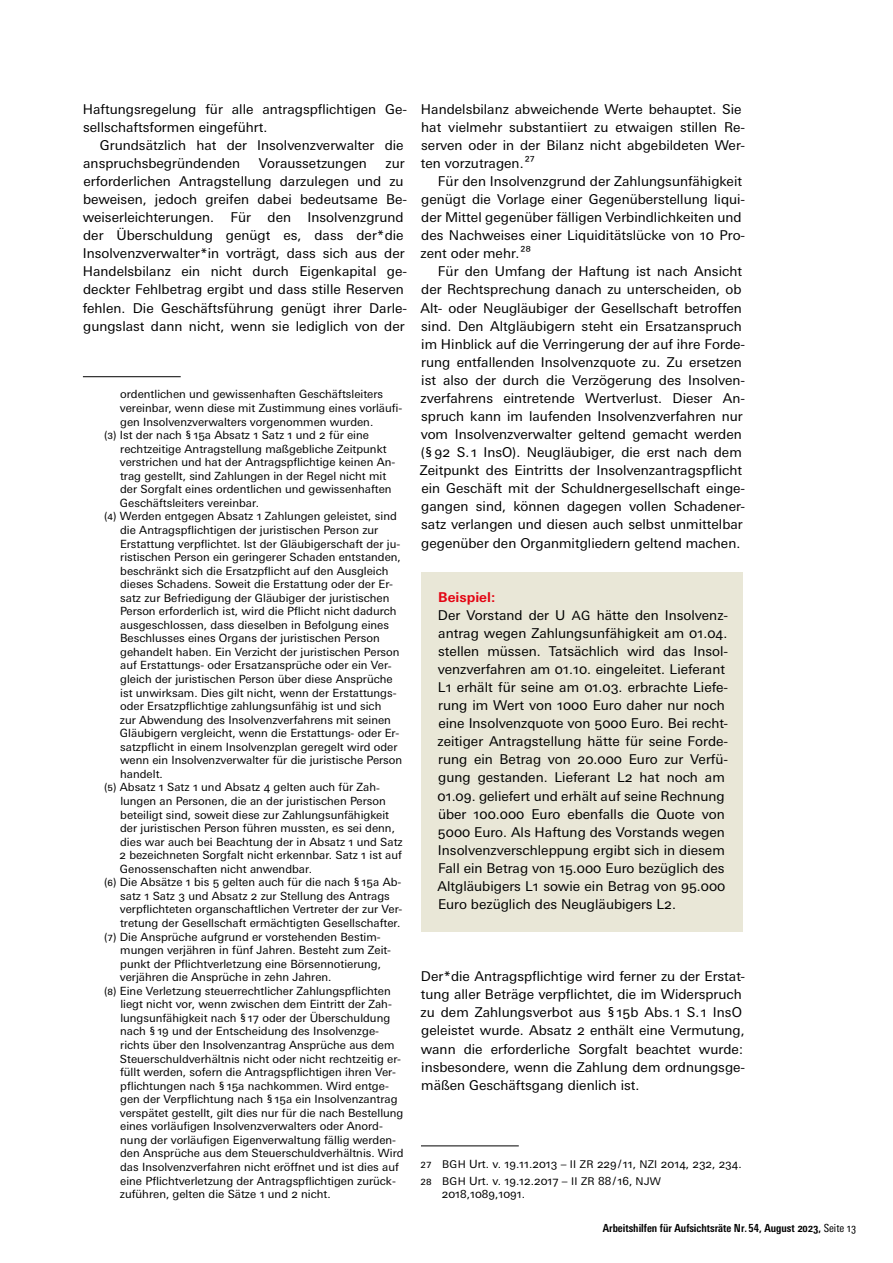
<style>
.page{position:relative;width:893px;height:1263px;background:#fff}
.page>*{position:absolute;margin:0;border:0;box-sizing:border-box;transform-origin:0 0}
.t1{font:13.5px/18px "Univers Next Pro";color:#000}
.t2{font:11.25px/17px "Univers Next Pro";color:#000}
.t3{font:700 condensed 11.1px "Univers Next Pro";color:#000}
.s1{font-weight:700;color:#e30513}
.s2{font-size:12.75px}
.s3{font-size:10.65px}
.s4{font-weight:400}
</style>
<div class="page">
<hr style="left:83px;top:376px;width:98px;height:1px;background:#000">
<div style="left:421px;top:572px;width:321px;height:52px;background:#e9e7d7"></div>
<div style="left:421px;top:590px;width:321px;height:342px;background:#e9e7d7"></div>
<hr style="left:421px;top:1145px;width:98px;height:1px;background:#000">
<p class="t1" style="left:83px;top:100px;width:326px">Haftungsregelung für alle antragspflichtigen Ge&shy;sellschaftsformen eingeführt.</p>
<p class="t1" style="left:83px;top:136px;width:322px;text-indent:17px">Grundsätzlich hat der Insolvenzverwalter die anspruchsbegründenden</p>
<p class="t1" style="left:259px;top:154px;width:110px">Voraussetzungen</p>
<p class="t1" style="left:83px;top:154px;width:326px;text-indent:303px">zur erforderlichen Antragstellung darzulegen und zu beweisen, jedoch greifen dabei bedeutsame Be&shy;weiserleichterungen. Für den Insolvenzgrund der Überschuldung genügt es, dass der*die Insolvenzverwalter*in vorträgt, dass sich aus der Handelsbilanz ein nicht durch Eigenkapital ge&shy;deckter Fehlbetrag ergibt und dass stille Reserven fehlen. Die Geschäftsführung genügt ihrer Darle&shy;gungslast dann nicht, wenn sie lediglich von der</p>
<p class="t2" style="left:120px;top:386px;width:264px">ordentlichen und gewissenhaften Geschäftsleiters</p>
<p class="t2" style="left:120px;top:399px;width:284px">vereinbar, wenn diese mit Zustimmung eines vorläufi-</p>
<p class="t2" style="left:120px;top:413px;width:255px">gen Insolvenzverwalters vorgenommen wurden.</p>
<p class="t2" style="left:104px;top:427px;width:266px">(3) Ist der nach §15a Absatz 1 Satz 1 und 2 für eine</p>
<p class="t2" style="left:120px;top:440px;width:268px">rechtzeitige Antragstellung maßgebliche Zeitpunkt</p>
<p class="t2" style="left:120px;top:454px;width:277px">verstrichen und hat der Antragspflichtige keinen An-</p>
<p class="t2" style="left:120px;top:467px;width:268px">trag gestellt, sind Zahlungen in der Regel nicht mit</p>
<p class="t2" style="left:120px;top:481px;width:273px">der Sorgfalt eines ordentlichen und gewissenhaften</p>
<p class="t2" style="left:120px;top:494px;width:141px">Geschäftsleiters vereinbar.</p>
<p class="t2" style="left:104px;top:508px;width:294px">(4) Werden entgegen Absatz 1 Zahlungen geleistet, sind</p>
<p class="t2" style="left:120px;top:521px;width:260px">die Antragspflichtigen der juristischen Person zur</p>
<p class="t2" style="left:120px;top:535px;width:282px">Erstattung verpflichtet. Ist der Gläubigerschaft der ju-</p>
<p class="t2" style="left:120px;top:549px;width:282px">ristischen Person ein geringerer Schaden entstanden,</p>
<p class="t2" style="left:120px;top:562px;width:270px">beschränkt sich die Ersatzpflicht auf den Ausgleich</p>
<p class="t2" style="left:120px;top:576px;width:274px">dieses Schadens. Soweit die Erstattung oder der Er-</p>
<p class="t2" style="left:120px;top:589px;width:271px">satz zur Befriedigung der Gläubiger der juristischen</p>
<p class="t2" style="left:120px;top:603px;width:278px">Person erforderlich ist, wird die Pflicht nicht dadurch</p>
<p class="t2" style="left:120px;top:616px;width:270px">ausgeschlossen, dass dieselben in Befolgung eines</p>
<p class="t2" style="left:120px;top:630px;width:261px">Beschlusses eines Organs der juristischen Person</p>
<p class="t2" style="left:120px;top:643px;width:281px">gehandelt haben. Ein Verzicht der juristischen Person</p>
<p class="t2" style="left:120px;top:657px;width:273px">auf Erstattungs- oder Ersatzansprüche oder ein Ver-</p>
<p class="t2" style="left:120px;top:671px;width:274px">gleich der juristischen Person über diese Ansprüche</p>
<p class="t2" style="left:120px;top:684px;width:278px">ist unwirksam. Dies gilt nicht, wenn der Erstattungs-</p>
<p class="t2" style="left:120px;top:698px;width:263px">oder Ersatzpflichtige zahlungsunfähig ist und sich</p>
<p class="t2" style="left:120px;top:711px;width:273px">zur Abwendung des Insolvenzverfahrens mit seinen</p>
<p class="t2" style="left:120px;top:725px;width:281px">Gläubigern vergleicht, wenn die Erstattungs- oder Er-</p>
<p class="t2" style="left:120px;top:738px;width:279px">satzpflicht in einem Insolvenzplan geregelt wird oder</p>
<p class="t2" style="left:120px;top:752px;width:284px">wenn ein Insolvenzverwalter für die juristische Person</p>
<p class="t2" style="left:120px;top:765px;width:44px">handelt.</p>
<p class="t2" style="left:104px;top:779px;width:277px">(5) Absatz 1 Satz 1 und Absatz 4 gelten auch für Zah-</p>
<p class="t2" style="left:120px;top:793px;width:267px">lungen an Personen, die an der juristischen Person</p>
<p class="t2" style="left:120px;top:806px;width:270px">beteiligt sind, soweit diese zur Zahlungsunfähigkeit</p>
<p class="t2" style="left:120px;top:820px;width:276px">der juristischen Person führen mussten, es sei denn,</p>
<p class="t2" style="left:120px;top:833px;width:284px">dies war auch bei Beachtung der in Absatz 1 und Satz</p>
<p class="t2" style="left:119px;top:847px;width:284px">2 bezeichneten Sorgfalt nicht erkennbar. Satz 1 ist auf</p>
<p class="t2" style="left:120px;top:860px;width:193px">Genossenschaften nicht anwendbar.</p>
<p class="t2" style="left:104px;top:874px;width:299px">(6) Die Absätze 1 bis 5 gelten auch für die nach §15a Ab-</p>
<p class="t2" style="left:120px;top:887px;width:271px">satz 1 Satz 3 und Absatz 2 zur Stellung des Antrags</p>
<p class="t2" style="left:120px;top:901px;width:284px">verpflichteten organschaftlichen Vertreter der zur Ver-</p>
<p class="t2" style="left:120px;top:914px;width:282px">tretung der Gesellschaft ermächtigten Gesellschafter.</p>
<p class="t2" style="left:104px;top:928px;width:278px">(7) Die Ansprüche aufgrund er vorstehenden Bestim-</p>
<p class="t2" style="left:120px;top:942px;width:272px">mungen verjähren in fünf Jahren. Besteht zum Zeit-</p>
<p class="t2" style="left:120px;top:955px;width:262px">punkt der Pflichtverletzung eine Börsennotierung,</p>
<p class="t2" style="left:120px;top:969px;width:213px">verjähren die Ansprüche in zehn Jahren.</p>
<p class="t2" style="left:104px;top:982px;width:288px">(8) Eine Verletzung steuerrechtlicher Zahlungspflichten</p>
<p class="t2" style="left:120px;top:996px;width:273px">liegt nicht vor, wenn zwischen dem Eintritt der Zah-</p>
<p class="t2" style="left:120px;top:1009px;width:271px">lungsunfähigkeit nach §17 oder der Überschuldung</p>
<p class="t2" style="left:120px;top:1023px;width:260px">nach §19 und der Entscheidung des Insolvenzge-</p>
<p class="t2" style="left:120px;top:1036px;width:276px">richts über den Insolvenzantrag Ansprüche aus dem</p>
<p class="t2" style="left:120px;top:1050px;width:283px">Steuerschuldverhältnis nicht oder nicht rechtzeitig er-</p>
<p class="t2" style="left:120px;top:1064px;width:277px">füllt werden, sofern die Antragspflichtigen ihren Ver-</p>
<p class="t2" style="left:120px;top:1077px;width:270px">pflichtungen nach §15a nachkommen. Wird entge-</p>
<p class="t2" style="left:120px;top:1091px;width:279px">gen der Verpflichtung nach §15a ein Insolvenzantrag</p>
<p class="t2" style="left:120px;top:1104px;width:285px">verspätet gestellt, gilt dies nur für die nach Bestellung</p>
<p class="t2" style="left:120px;top:1118px;width:264px">eines vorläufigen Insolvenzverwalters oder Anord-</p>
<p class="t2" style="left:120px;top:1131px;width:277px">nung der vorläufigen Eigenverwaltung fällig werden-</p>
<p class="t2" style="left:120px;top:1145px;width:285px">den Ansprüche aus dem Steuerschuldverhältnis. Wird</p>
<p class="t2" style="left:120px;top:1158px;width:280px">das Insolvenzverfahren nicht eröffnet und ist dies auf</p>
<p class="t2" style="left:120px;top:1172px;width:277px">eine Pflichtverletzung der Antragspflichtigen zurück-</p>
<p class="t2" style="left:120px;top:1186px;width:212px">zuführen, gelten die Sätze 1 und 2 nicht.</p>
<p class="t1" style="left:421px;top:100px;width:326px">Handelsbilanz abweichende Werte behauptet. Sie hat vielmehr substantiiert zu etwaigen stillen Re&shy;serven oder in der Bilanz nicht abgebildeten Wer&shy;ten vorzutragen. 27</p>
<p class="t1" style="left:421px;top:172px;width:326px;text-indent:17px">Für den Insolvenzgrund der Zahlungsunfähigkeit genügt die Vorlage einer Gegenüberstellung liqui&shy;der Mittel gegenüber fälligen Verbindlichkeiten und des Nachweises einer Liquiditätslücke von 10 Pro&shy;zent oder mehr. 28</p>
<p class="t1" style="left:420px;top:263px;width:327px;text-indent:18px">Für den Umfang der Haftung ist nach Ansicht der Rechtsprechung danach zu unterscheiden, ob Alt- oder Neugläubiger der Gesellschaft betroffen sind. Den Altgläubigern steht ein Ersatzanspruch im Hinblick auf die Verringerung der auf ihre Forde&shy;rung entfallenden Insolvenzquote zu. Zu ersetzen ist also der durch die Verzögerung des Insolven&shy;zverfahrens eintretende Wertverlust. Dieser An&shy;spruch kann im laufenden Insolvenzverfahren nur vom Insolvenzverwalter geltend gemacht werden (§92 S. 1 InsO). Neugläubiger, die erst nach dem Zeitpunkt des Eintritts der Insolvenzantragspflicht ein Geschäft mit der Schuldnergesellschaft einge&shy;gangen sind, können dagegen vollen Schadener&shy;satz verlangen und diesen auch selbst unmittelbar gegenüber den Organmitgliedern geltend machen.</p>
<p class="t1" style="left:437px;top:588px;width:292px"><span class="s1">Beispiel:<br></span>Der Vorstand der U <span class="s2">AG</span> hätte den Insolvenz&shy;antrag wegen Zahlungsunfähigkeit am 01.04. stellen müssen. Tatsächlich wird das Insol&shy;venzverfahren am 01.10. eingeleitet. Lieferant L1 erhält für seine am 01.03. erbrachte Liefe&shy;rung im Wert von 1000 Euro daher nur noch eine Insolvenzquote von 5000 Euro. Bei recht&shy;zeitiger Antragstellung hätte für seine Forde&shy;rung ein Betrag von 20.000 Euro zur Verfü&shy;gung gestanden. Lieferant L2 hat noch am 01.09. geliefert und erhält auf seine Rechnung über 100.000 Euro ebenfalls die Quote von 5000 Euro. Als Haftung des Vorstands wegen Insolvenzverschleppung ergibt sich in diesem Fall ein Betrag von 15.000 Euro bezüglich des Altgläubigers L1 sowie ein Betrag von 95.000<br>Euro bezüglich des Neugläubigers L2.</p>
<p class="t1" style="left:421px;top:967px;width:326px">Der*die Antragspflichtige wird ferner zu der Erstat&shy;tung aller Beträge verpflichtet, die im Widerspruch zu dem Zahlungsverbot aus §15b Abs. 1 S. 1 InsO geleistet wurde. Absatz 2 enthält eine Vermutung, wann die erforderliche Sorgfalt beachtet wurde: insbesondere, wenn die Zahlung dem ordnungsge&shy;mäßen Geschäftsgang dienlich ist.</p>
<p class="t2" style="left:421px;top:1155px;width:323px">27 <span class="s3">BGH</span> Urt. v. 19.11.2013 – <span class="s3">II ZR</span> 229/ 11, <span class="s3">NZI</span> 2014, 232, 234.<br>28 <span class="s3">BGH</span> Urt. v. 19.12.2017 – <span class="s3">II ZR</span> 88/ 16, <span class="s3">NJW</span></p>
<p class="t2" style="left:442px;top:1186px;width:85px">2018,1089,1091.</p>
<p class="t3" style="left:603px;top:1221px;width:255px">Arbeitshilfen für Aufsichtsräte Nr. 54, August 2023, <span class="s4">Seite 13</span></p>
</div>
